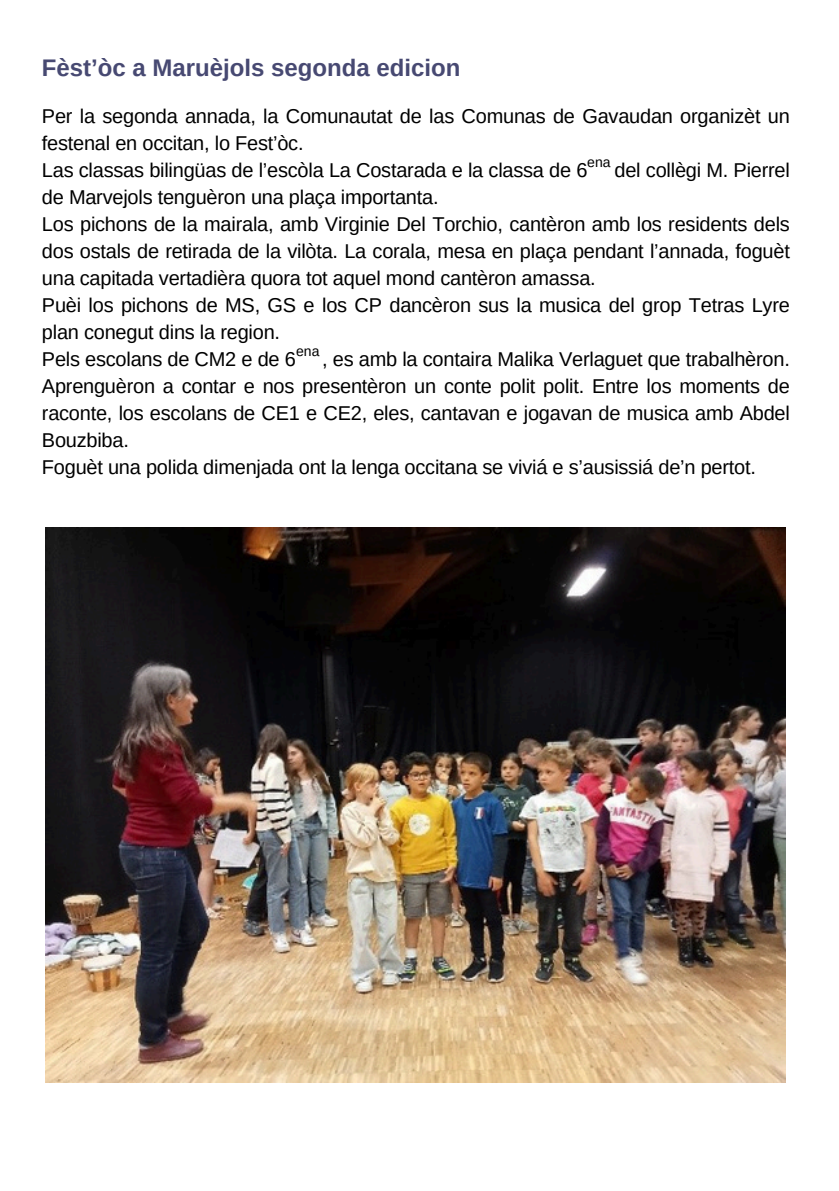
<style>
.page{position:relative;width:839px;height:1191px;background:#fff}
.page>*{position:absolute;margin:0;border:0;box-sizing:border-box;transform-origin:0 0}
.t1{font:700 24px "Arimo";color:#474972}
.t2{font:20px/27px "Arimo";letter-spacing:-.01em;color:#000}
.t3{font:14px "Arimo";color:#000}
</style>
<div class="page">
<img style="left:46px;top:527px;width:739px;height:555px">
<h2 class="t1" style="left:42px;top:54px;width:420px">Fèst’òc a Maruèjols segonda edicion</h2>
<p class="t2" style="left:42px;top:102px;width:749px">Per la segonda annada, la Comunautat de las Comunas de Gavaudan organizèt un festenal en occitan, lo Fest’òc.<br>Las classas bilingüas de l’escòla La Costarada e la classa de 6</p>
<p class="t3" style="left:587px;top:155px;width:25px">ena</p>
<p class="t2" style="left:614px;top:156px;width:177px">del collègi M. Pierrel</p>
<p class="t2" style="left:42px;top:183px;width:749px">de Marvejols tenguèron una plaça importanta.<br>Los pichons de la mairala, amb Virginie Del Torchio, cantèron amb los residents dels dos ostals de retirada de la vilòta. La corala, mesa en plaça pendant l’annada, foguèt una capitada vertadièra quora tot aquel mond cantèron amassa.<br>Puèi los pichons de MS, GS e los CP dancèron sus la musica del grop Tetras Lyre plan conegut dins la region.<br>Pels escolans de CM2 e de 6</p>
<p class="t3" style="left:296px;top:343px;width:25px">ena</p>
<p class="t2" style="left:42px;top:345px;width:749px;text-indent:280px">, es amb la contaira Malika Verlaguet que trabalhèron.<br>Aprenguèron a contar e nos presentèron un conte polit polit. Entre los moments de raconte, los escolans de CE1 e CE2, eles, cantavan e jogavan de musica amb Abdel Bouzbiba.<br>Foguèt una polida dimenjada ont la lenga occitana se viviá e s’ausissiá de’n pertot.</p>
</div>
